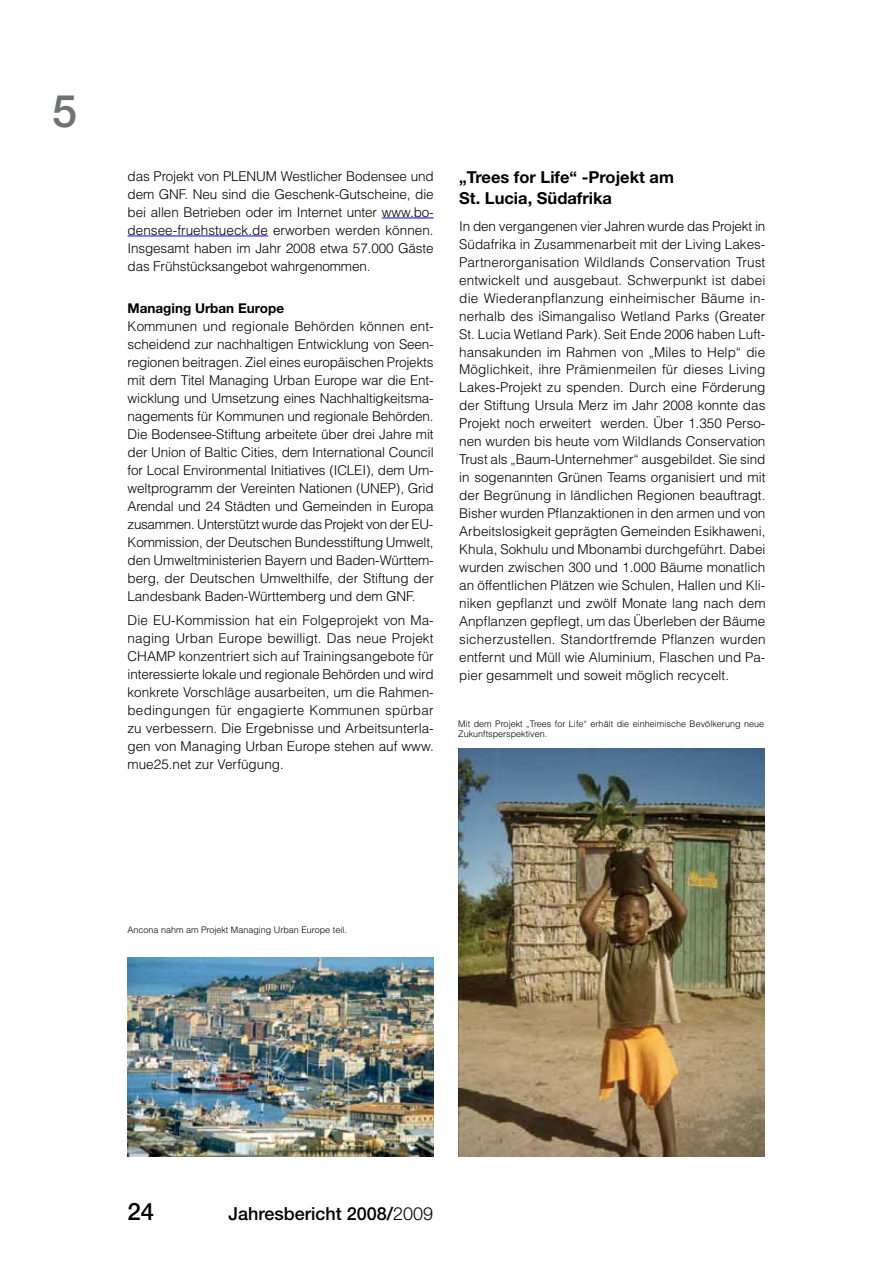
<style>
.page{position:relative;width:893px;height:1263px;background:#fff}
.page>*{position:absolute;margin:0;border:0;box-sizing:border-box;transform-origin:0 0}
.t1{font:500 45px "Helvetica Neue";color:#707172}
.t2{font:500 24px "Helvetica Neue";color:#000}
.t3{font:500 18px "Helvetica Neue";color:#000}
.t4{font:700 16.5px/21px "Helvetica Neue";color:#000}
.t5{font:300 13.5px/18px "Helvetica";color:#000;text-align:justify}
.t6{font:700 13.5px "Helvetica Neue";color:#000}
.t7{font:300 9px/10.8px "Helvetica";color:#000}
.s1{font-weight:300}
</style>
<div class="page">
<img style="left:458px;top:748px;width:306px;height:409px">
<img style="left:128px;top:957px;width:306px;height:200px">
<hr style="left:382px;top:218px;width:52px;height:1px;background:#00f">
<hr style="left:128px;top:236px;width:140px;height:1px;background:#00f">
<h1 class="t1" style="left:52px;top:84px;width:27px">5</h1>
<p class="t5" style="left:128px;top:167px;width:308px">das Projekt von PLENUM Westlicher Bodensee und dem GNF. Neu sind die Geschenk-Gutscheine, die bei allen Betrieben oder im Internet unter www.bo&shy;densee-fruehstueck.de erworben werden können.<br>Insgesamt haben im Jahr 2008 etwa 57.000 Gäste das Frühstücksangebot wahrgenommen.</p>
<p class="t6" style="left:128px;top:300px;width:158px">Managing Urban Europe</p>
<p class="t5" style="left:128px;top:317px;width:308px">Kommunen und regionale Behörden können ent&shy;scheidend zur nachhaltigen Entwicklung von Seen&shy;regionen beitragen. Ziel eines europäischen Projekts mit dem Titel Managing Urban Europe war die Ent&shy;wicklung und Umsetzung eines Nachhaltigkeitsma&shy;nagements für Kommunen und regionale Behörden.<br>Die Bodensee-Stiftung arbeitete über drei Jahre mit der Union of Baltic Cities, dem International Council for Local Environmental Initiatives (ICLEI), dem Um&shy;weltprogramm der Vereinten Nationen (UNEP), Grid Arendal und 24 Städten und Gemeinden in Europa zusammen. Unterstützt wurde das Projekt von der EU-Kommission, der Deutschen Bundesstiftung Umwelt, den Umweltministerien Bayern und Baden-Württem&shy;berg, der Deutschen Umwelthilfe, der Stiftung der Landesbank Baden-Württemberg und dem GNF.</p>
<p class="t5" style="left:128px;top:611px;width:308px">Die EU-Kommission hat ein Folgeprojekt von Ma&shy;naging Urban Europe bewilligt. Das neue Projekt CHAMP konzentriert sich auf Trainingsangebote für interessierte lokale und regionale Behörden und wird konkrete Vorschläge ausarbeiten, um die Rahmen&shy;bedingungen für engagierte Kommunen spürbar zu verbessern. Die Ergebnisse und Arbeitsunterla&shy;gen von Managing Urban Europe stehen auf www. mue25.net zur Verfügung.</p>
<p class="t4" style="left:459px;top:166px;width:216px">„Trees for Life“ -Projekt am<br>St. Lucia, Südafrika</p>
<p class="t5" style="left:459px;top:216px;width:308px">In den vergangenen vier Jahren wurde das Projekt in Südafrika in Zusammenarbeit mit der Living Lakes-Partnerorganisation Wildlands Conservation Trust entwickelt und ausgebaut. Schwerpunkt ist dabei die Wiederanpflanzung einheimischer Bäume in&shy;nerhalb des iSimangaliso Wetland Parks (Greater St. Lucia Wetland Park). Seit Ende 2006 haben Luft&shy;hansakunden im Rahmen von „Miles to Help“ die Möglichkeit, ihre Prämienmeilen für dieses Living Lakes-Projekt zu spenden. Durch eine Förderung der Stiftung Ursula Merz im Jahr 2008 konnte das Projekt noch erweitert werden. Über 1.350 Perso&shy;nen wurden bis heute vom Wildlands Conservation Trust als „Baum-Unternehmer“ ausgebildet. Sie sind in sogenannten Grünen Teams organisiert und mit der Begrünung in ländlichen Regionen beauftragt.<br>Bisher wurden Pflanzaktionen in den armen und von Arbeitslosigkeit geprägten Gemeinden Esikhaweni, Khula, Sokhulu und Mbonambi durchgeführt. Dabei wurden zwischen 300 und 1.000 Bäume monatlich an öffentlichen Plätzen wie Schulen, Hallen und Kli&shy;niken gepflanzt und zwölf Monate lang nach dem Anpflanzen gepflegt, um das Überleben der Bäume sicherzustellen. Standortfremde Pflanzen wurden entfernt und Müll wie Aluminium, Flaschen und Pa&shy;pier gesammelt und soweit möglich recycelt.</p>
<p class="t7" style="left:458px;top:718px;width:307px">Mit dem Projekt „Trees for Life“ erhält die einheimische Bevölkerung neue<br>Zukunftsperspektiven.</p>
<p class="t7" style="left:128px;top:924px;width:221px">Ancona nahm am Projekt Managing Urban Europe teil.</p>
<h2 class="t2" style="left:128px;top:1197px;width:28px">24</h2>
<h3 class="t3" style="left:228px;top:1202px;width:206px">Jahresbericht 2008/<span class="s1">2009</span></h3>
</div>
